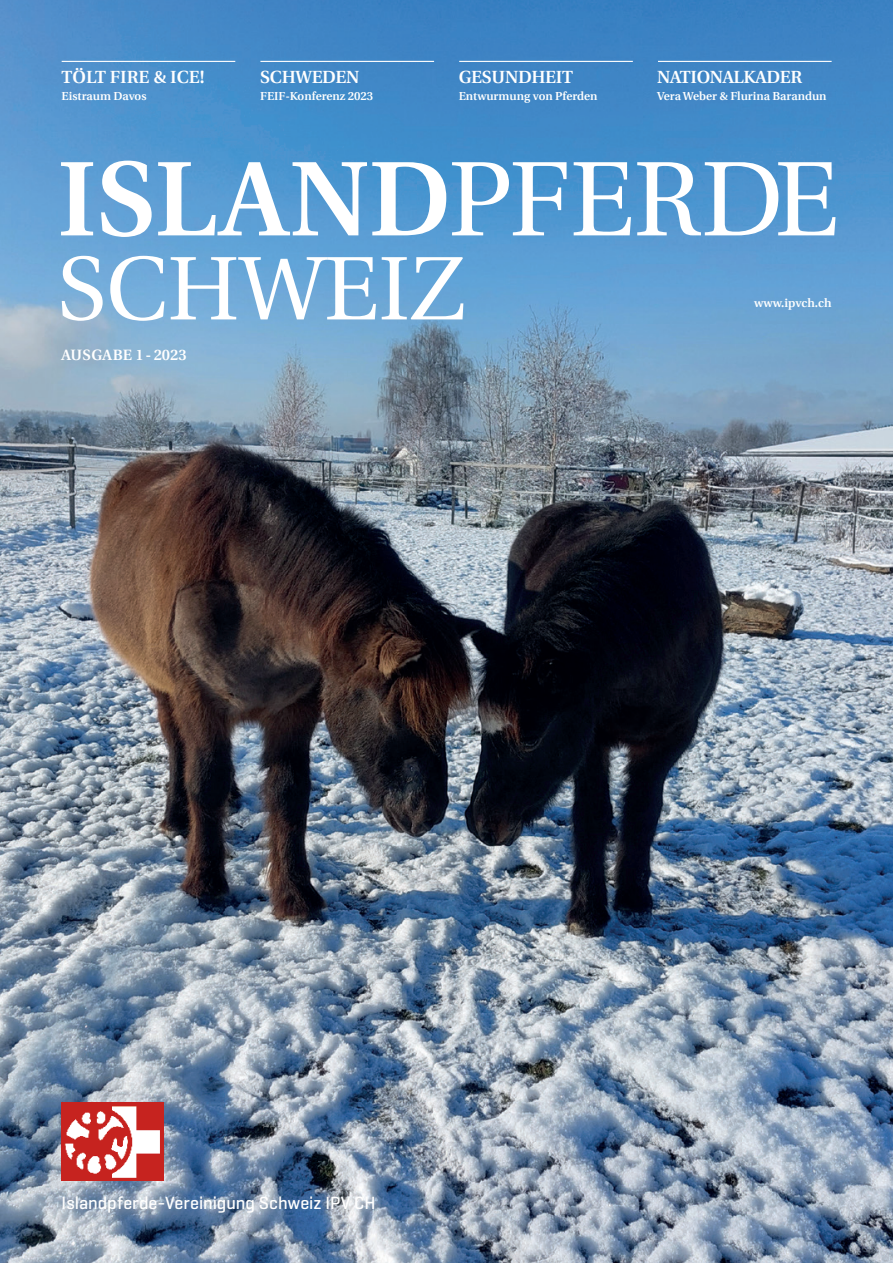
<style>
.page{position:relative;width:893px;height:1263px;background:#fff}
.page>*{position:absolute;margin:0;border:0;box-sizing:border-box;transform-origin:0 0}
.Overline{font:600 105.75px "Utopia";letter-spacing:-.005em;color:#fff}
.Overline-2{font:90px "Utopia";color:#fff}
.t1{font:500 18px "Geogrotesque";color:#fff}
.Overline-3{font:600 17.7px "Utopia";letter-spacing:-.02em;color:#fff}
.Overline-4{font:600 17.7px "Utopia";color:#fff}
.Overline-5{font:600 15px "Utopia";color:#fff}
.Overline-6{font:600 12px "Utopia";color:#fff}
.Overline-7{font:600 11.7px "Utopia";color:#fff}
.s1{font-weight:400}
</style>
<div class="page">
<img style="left:0;top:0;width:893px;height:1263px">
<img style="left:62px;top:1102px;width:102px;height:79px">
<hr style="left:62px;top:61px;width:173px;height:1px;background:#fff">
<hr style="left:260px;top:61px;width:174px;height:1px;background:#fff">
<hr style="left:459px;top:61px;width:174px;height:1px;background:#fff">
<hr style="left:658px;top:61px;width:174px;height:1px;background:#fff">
<p class="Overline-4" style="left:62px;top:67px;width:144px">TÖLT FIRE &amp; ICE!</p>
<p class="Overline-7" style="left:62px;top:89px;width:86px">Eistraum Davos</p>
<p class="Overline-3" style="left:260px;top:67px;width:101px">SCHWEDEN</p>
<p class="Overline-7" style="left:260px;top:89px;width:115px">FEIF-Konferenz 2023</p>
<p class="Overline-3" style="left:459px;top:67px;width:116px">GESUNDHEIT</p>
<p class="Overline-7" style="left:459px;top:89px;width:140px">Entwurmung von Pferden</p>
<p class="Overline-3" style="left:657px;top:67px;width:147px">NATIONALKADER</p>
<p class="Overline-7" style="left:657px;top:89px;width:171px">Vera Weber &amp; Flurina Barandun</p>
<p class="Overline" style="left:57px;top:140px;width:783px">ISLAND<span class="s1">PFERDE</span></p>
<p class="Overline-2" style="left:57px;top:239px;width:409px">SCHWEIZ</p>
<p class="Overline-5" style="left:62px;top:346px;width:127px">AUSGABE 1 - 2023</p>
<p class="Overline-6" style="left:754px;top:296px;width:79px">www.ipvch.ch</p>
<p class="t1" style="left:62px;top:1192px;width:315px">Islandpferde-Vereinigung Schweiz IPV CH</p>
</div>
